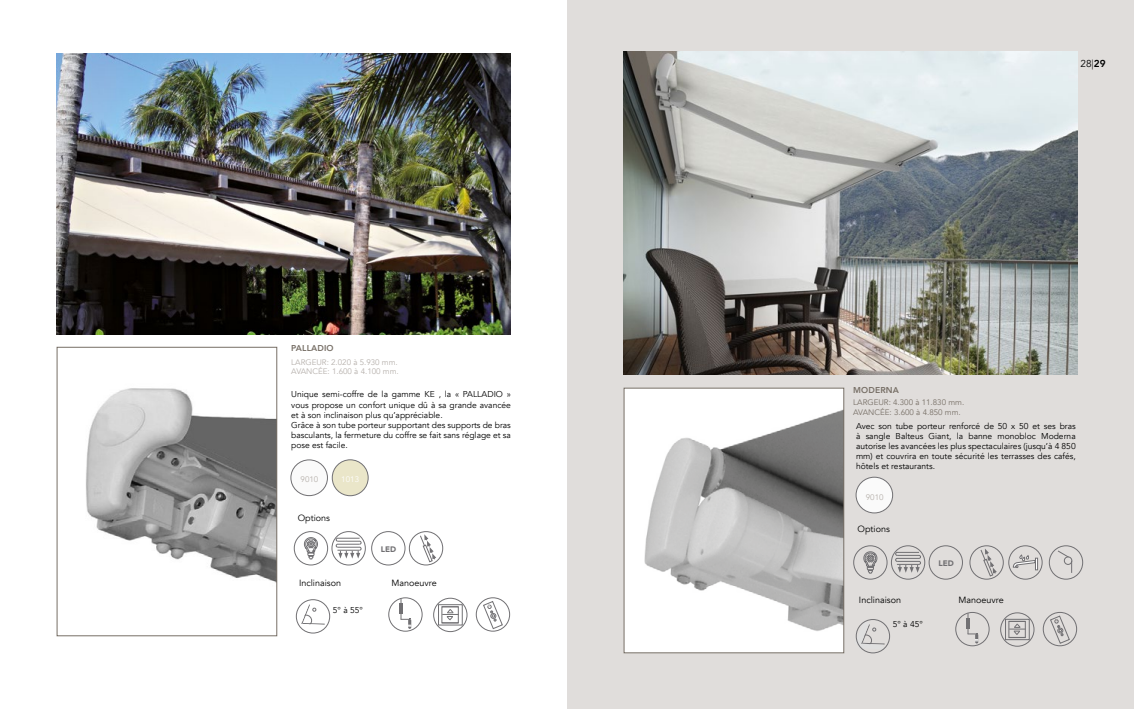
<style>
.page{position:relative;width:1134px;height:709px;background:#fff}
.page>*{position:absolute;margin:0;border:0;box-sizing:border-box;transform-origin:0 0}
.t1{font:10px "Avenir";color:#000}
.t2{font:9px "Avenir";color:#000}
.t3{font:8.5px/10.2px "Avenir";color:#000}
.t4{font:800 8.5px "Avenir";letter-spacing:.015em;color:#776f66}
.t5{font:8px/9.6px "Avenir";color:#b5afaa}
.t6{font:8px/9.6px "Avenir";color:#776f66}
.t7{font:900 8px "Avenir";color:#717073}
.t8{font:8px "Avenir";color:#fff}
.s1{font-weight:300}
.s2{font-weight:800}
</style>
<div class="page">
<div style="left:567px;top:0;width:567px;height:709px;background:#e0dddb"></div>
<img style="left:86px;top:388px;width:189px;height:194px">
<div style="left:57px;top:347px;width:220px;height:289px;border:1px solid #776f66"></div>
<img style="left:57px;top:54px;width:453px;height:280px">
<div style="left:294px;top:531px;width:34px;height:34px;border:1px solid #717073;border-radius:50%"></div>
<svg style="left:303px;top:537px;width:15px;height:23px"></svg>
<svg style="left:336px;top:538px;width:25px;height:20px"></svg>
<div style="left:332px;top:531px;width:34px;height:34px;border:1px solid #717073;border-radius:50%"></div>
<div style="left:371px;top:531px;width:34px;height:34px;border:1px solid #717073;border-radius:50%"></div>
<div style="left:409px;top:531px;width:34px;height:34px;border:1px solid #717073;border-radius:50%"></div>
<svg style="left:420px;top:534px;width:16px;height:28px"></svg>
<svg style="left:295px;top:600px;width:31px;height:29px"></svg>
<div style="left:296px;top:599px;width:34px;height:34px;border:1px solid #717073;border-radius:50%"></div>
<img style="left:624px;top:52px;width:453px;height:322px">
<img style="left:626px;top:390px;width:216px;height:261px">
<div style="left:624px;top:388px;width:220px;height:265px;border:1px solid #776f66"></div>
<div style="left:853px;top:545px;width:34px;height:34px;border:1px solid #717073;border-radius:50%"></div>
<svg style="left:863px;top:551px;width:15px;height:23px"></svg>
<svg style="left:895px;top:552px;width:26px;height:21px"></svg>
<div style="left:891px;top:545px;width:34px;height:34px;border:1px solid #717073;border-radius:50%"></div>
<div style="left:929px;top:545px;width:34px;height:34px;border:1px solid #717073;border-radius:50%"></div>
<div style="left:969px;top:545px;width:35px;height:34px;border:1px solid #717073;border-radius:50%"></div>
<svg style="left:1012px;top:554px;width:26px;height:16px"></svg>
<div style="left:1008px;top:545px;width:34px;height:34px;border:1px solid #717073;border-radius:50%"></div>
<svg style="left:980px;top:548px;width:17px;height:28px"></svg>
<svg style="left:855px;top:620px;width:31px;height:29px"></svg>
<div style="left:856px;top:619px;width:34px;height:34px;border:1px solid #717073;border-radius:50%"></div>
<div style="left:1049px;top:545px;width:34px;height:34px;border:1px solid #717073;border-radius:50%"></div>
<svg style="left:1058px;top:550px;width:14px;height:23px"></svg>
<div style="left:955px;top:612px;width:34px;height:34px;border:1px solid #717073;border-radius:50%"></div>
<div style="left:1000px;top:612px;width:34px;height:34px;border:1px solid #717073;border-radius:50%"></div>
<div style="left:1005px;top:619px;width:24px;height:21px;border:1px solid #717073"></div>
<svg style="left:1009px;top:621px;width:16px;height:17px"></svg>
<div style="left:1043px;top:612px;width:34px;height:34px;border:1px solid #717073;border-radius:50%"></div>
<svg style="left:1050px;top:616px;width:19px;height:27px"></svg>
<div style="left:388px;top:597px;width:34px;height:34px;border:1px solid #717073;border-radius:50%"></div>
<hr style="left:399px;top:603px;width:4px;height:11px;background:#717073">
<svg style="left:401px;top:598px;width:10px;height:31px"></svg>
<div style="left:433px;top:598px;width:34px;height:34px;border:1px solid #717073;border-radius:50%"></div>
<div style="left:438px;top:604px;width:24px;height:21px;border:1px solid #717073"></div>
<svg style="left:442px;top:606px;width:17px;height:17px"></svg>
<div style="left:476px;top:597px;width:34px;height:34px;border:1px solid #717073;border-radius:50%"></div>
<svg style="left:483px;top:601px;width:20px;height:28px"></svg>
<svg style="left:966px;top:613px;width:12px;height:30px"></svg>
<div style="left:291px;top:460px;width:36px;height:35px;background:#fafafa;border-radius:50%"></div>
<div style="left:290px;top:459px;width:38px;height:37px;border:1px solid #717073;border-radius:50%"></div>
<div style="left:332px;top:460px;width:36px;height:35px;background:#eae6c9;border-radius:50%"></div>
<div style="left:332px;top:459px;width:37px;height:37px;border:1px solid #717073;border-radius:50%"></div>
<div style="left:856px;top:477px;width:37px;height:36px;background:#fafafa;border-radius:50%"></div>
<div style="left:856px;top:477px;width:37px;height:36px;border:1px solid #717073;border-radius:50%"></div>
<p class="t4" style="left:291px;top:341px;width:44px">PALLADIO</p>
<p class="t5" style="left:291px;top:357px;width:109px">LARGEUR: 2.020 à 5.930 mm.<br>AVANCÉE: 1.600 à 4.100 mm.</p>
<p class="t3" style="left:291px;top:389px;width:221px">Unique semi-coffre de la gamme KE , la « PALLADIO » vous propose un confort unique dû à sa grande avancée et à son inclinaison plus qu’appréciable.<br>Grâce à son tube porteur supportant des supports de bras basculants, la fermeture du coffre se fait sans réglage et sa pose est facile.</p>
<p class="t5" style="left:301px;top:475px;width:19px">9010</p>
<p class="t8" style="left:341px;top:474px;width:19px">1013</p>
<p class="t2" style="left:298px;top:513px;width:34px">Options</p>
<p class="t2" style="left:299px;top:577px;width:44px">Inclinaison</p>
<p class="t3" style="left:333px;top:604px;width:32px">5° à 55°</p>
<p class="t7" style="left:381px;top:542px;width:17px">LED</p>
<p class="t2" style="left:392px;top:577px;width:47px">Manoeuvre</p>
<p class="t1" style="left:1080px;top:57px;width:27px">28<span class="s1">|</span><span class="s2">29</span></p>
<p class="t4" style="left:853px;top:384px;width:47px">MODERNA</p>
<p class="t6" style="left:853px;top:397px;width:113px">LARGEUR: 4.300 à 11.830 mm.<br>AVANCÉE: 3.600 à 4.850 mm.</p>
<p class="t3" style="left:856px;top:420px;width:221px;text-align:justify">Avec son tube porteur renforcé de 50 x 50 et ses bras à sangle Balteus Giant, la banne monobloc Moderna autorise les avancées les plus spectaculaires (jusqu’à 4 850 mm) et couvrira en toute sécurité les terrasses des cafés, hôtels et restaurants.</p>
<p class="t5" style="left:866px;top:492px;width:19px">9010</p>
<p class="t2" style="left:857px;top:524px;width:34px">Options</p>
<p class="t7" style="left:938px;top:557px;width:17px">LED</p>
<p class="t2" style="left:859px;top:594px;width:44px">Inclinaison</p>
<p class="t2" style="left:958px;top:594px;width:47px">Manoeuvre</p>
<p class="t3" style="left:893px;top:619px;width:32px">5° à 45°</p>
</div>
